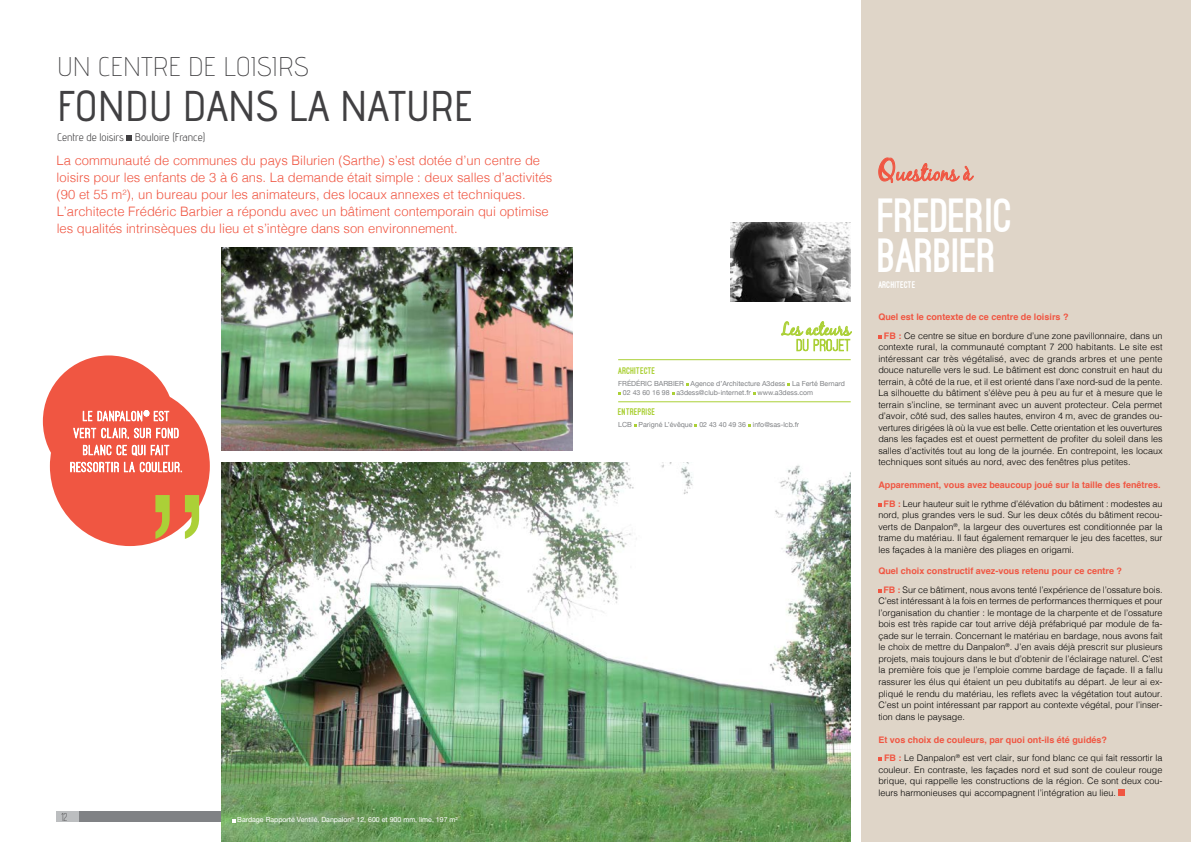
<style>
.page{position:relative;width:1191px;height:842px;background:#fff}
.page>*{position:absolute;margin:0;border:0;box-sizing:border-box;transform-origin:0 0}
.t1{font:900 45.5px/39.8px "Ostrich Sans";color:#fff}
.t2{font:43px "advent Bd 1";color:#414042}
.t3{font:27px "advent Lt 2";color:#414042}
.t4{font:21.4px "Black Jack";color:#f05642}
.t5{font:17px "Black Jack";color:#abd037}
.t6{font:300 13px/17px "Helvetica";color:#f05642}
.t7{font:500 12px "Ostrich Sans";color:#414042}
.t8{font:11px "advent";color:#414042}
.t9{font:800 10px "Ostrich Sans";letter-spacing:.01em;color:#abd037}
.t10{font:800 10px "Ostrich Sans";letter-spacing:.01em;color:#fff}
.t11{font:300 9px/11.5px "Helvetica";color:#000;text-align:justify}
.t12{font:700 9px/18.5px "Helvetica";color:#f05642;text-align:center}
.t13{font:7px/9px "Helvetica Neue";color:#808285}
.t14{font:7px "Helvetica Neue";color:#fff}
.s1{font-size:30px}
.s2{font-weight:700;color:#f05642}
.s3{font-weight:300;color:#000}
</style>
<div class="page">
<div style="left:57px;top:812px;width:538px;height:10px;background:#808285"></div>
<div style="left:57px;top:812px;width:22px;height:10px;background:#bcbec0"></div>
<div style="left:861px;top:0;width:330px;height:842px;background:#dfd5c8"></div>
<img style="left:221px;top:462px;width:629px;height:380px">
<img style="left:221px;top:248px;width:352px;height:202px">
<svg style="left:126px;top:135px;width:6px;height:6px"></svg>
<div style="left:1118px;top:789px;width:7px;height:6px;background:#f05642"></div>
<svg style="left:878px;top:158px;width:95px;height:25px"></svg>
<img style="left:730px;top:222px;width:120px;height:80px">
<svg style="left:781px;top:321px;width:70px;height:30px"></svg>
<hr style="left:618px;top:359px;width:232px;height:1px;background:#abd037">
<hr style="left:618px;top:401px;width:232px;height:1px;background:#abd037">
<div style="left:50px;top:386px;width:160px;height:160px;background:#f05642;border-radius:50%"></div>
<div style="left:43px;top:355px;width:131px;height:132px;background:#f05642;border-radius:50%"></div>
<svg style="left:73px;top:410px;width:106px;height:46px"></svg>
<svg style="left:70px;top:462px;width:112px;height:10px"></svg>
<svg style="left:155px;top:495px;width:44px;height:44px"></svg>
<h3 class="t3" style="left:57px;top:50px;width:253px">UN CENTRE DE LOISIRS</h3>
<h2 class="t2" style="left:57px;top:80px;width:418px">FONDU DANS LA NATURE</h2>
<p class="t8" style="left:57px;top:130px;width:150px">Centre de loisirs Bouloire (France)</p>
<p class="t6" style="left:57px;top:151px;width:497px">La communauté de communes du pays Bilurien (Sarthe) s’est dotée d’un centre de loisirs pour les enfants de 3 à 6 ans. La demande était simple : deux salles d’activités (90 et 55 m<sup>2</sup>), un bureau pour les animateurs, des locaux annexes et techniques.<br>L’architecte Frédéric Barbier a répondu avec un bâtiment contemporain qui optimise les qualités intrinsèques du lieu et s’intègre dans son environnement.</p>
<h3 class="t7" style="left:61px;top:811px;width:8px">12</h3>
<p class="t14" style="left:237px;top:815px;width:222px">Bardage Rapporté Ventilé, Danpalon<sup>®</sup> 12, 600 et 900 mm, lime, 197 m²</p>
<h3 class="t5" style="left:781px;top:319px;width:71px">Les acteurs</h3>
<p class="t9" style="left:618px;top:365px;width:39px">ARCHITECTE</p>
<p class="t13" style="left:623px;top:379px;width:223px;text-indent:-5px">FRÉDÉRIC BARBIER Agence d’Architecture A3dess La Ferté Bernard<br>02 43 60 16 98 a3dess@club-internet.fr www.a3dess.com</p>
<p class="t9" style="left:618px;top:406px;width:39px">ENTREPRISE</p>
<p class="t13" style="left:618px;top:420px;width:182px">LCB Parigné L’évêque 02 43 40 49 36 info@sas-lcb.fr</p>
<h3 class="t4" style="left:878px;top:160px;width:95px"><span class="s1">Q</span>uestions à</h3>
<h1 class="t1" style="left:878px;top:198px;width:135px">FREDERIC<br>BARBIER</h1>
<p class="t10" style="left:878px;top:279px;width:39px">ARCHITECTE</p>
<p class="t11" style="left:884px;top:307px;width:280px;line-height:18.5px;text-indent:-6px"><span class="s2">Quel est le contexte de ce centre de loisirs ?<br>FB :</span> Ce centre se situe en bordure d’une zone pavillonnaire, dans un</p>
<p class="t11" style="left:878px;top:341px;width:286px">contexte rural, la communauté comptant 7 200 habitants. Le site est intéressant car très végétalisé, avec de grands arbres et une pente douce naturelle vers le sud. Le bâtiment est donc construit en haut du terrain, à côté de la rue, et il est orienté dans l’axe nord-sud de la pente.<br>La silhouette du bâtiment s’élève peu à peu au fur et à mesure que le terrain s’incline, se terminant avec un auvent protecteur. Cela permet d’avoir, côté sud, des salles hautes, environ 4 m, avec de grandes ou&shy;vertures dirigées là où la vue est belle. Cette orientation et les ouvertures dans les façades est et ouest permettent de profiter du soleil dans les salles d’activités tout au long de la journée. En contrepoint, les locaux techniques sont situés au nord, avec des fenêtres plus petites.</p>
<p class="t12" style="left:878px;top:476px;width:286px">Apparemment, vous avez beaucoup joué sur la taille des fenêtres.<br>FB : <span class="s3">Leur hauteur suit le rythme d’élévation du bâtiment : modestes au</span></p>
<p class="t11" style="left:878px;top:509px;width:286px">nord, plus grandes vers le sud. Sur les deux côtés du bâtiment recou&shy;verts de Danpalon<sup>®</sup>, la largeur des ouvertures est conditionnée par la trame du matériau. Il faut également remarquer le jeu des facettes, sur les façades à la manière des pliages en origami.</p>
<p class="t11" style="left:883px;top:561px;width:281px;line-height:18.5px;text-indent:-5px"><span class="s2">Quel choix constructif avez-vous retenu pour ce centre ?<br>FB :</span> Sur ce bâtiment, nous avons tenté l’expérience de l’ossature bois.</p>
<p class="t11" style="left:878px;top:595px;width:286px">C’est intéressant à la fois en termes de performances thermiques et pour l’organisation du chantier : le montage de la charpente et de l’ossature bois est très rapide car tout arrive déjà préfabriqué par module de fa&shy;çade sur le terrain. Concernant le matériau en bardage, nous avons fait le choix de mettre du Danpalon<sup>®</sup>. J’en avais déjà prescrit sur plusieurs projets, mais toujours dans le but d’obtenir de l’éclairage naturel. C’est la première fois que je l’emploie comme bardage de façade. Il a fallu rassurer les élus qui étaient un peu dubitatifs au départ. Je leur ai ex&shy;pliqué le rendu du matériau, les reflets avec la végétation tout autour.<br>C’est un point intéressant par rapport au contexte végétal, pour l’inser&shy;tion dans le paysage.</p>
<p class="t11" style="left:884px;top:729px;width:280px;line-height:18.5px;text-indent:-6px"><span class="s2">Et vos choix de couleurs, par quoi ont-ils été guidés?<br>FB :</span> Le Danpalon<sup>®</sup> est vert clair, sur fond blanc ce qui fait ressortir la</p>
<p class="t11" style="left:878px;top:763px;width:286px">couleur. En contraste, les façades nord et sud sont de couleur rouge brique, qui rappelle les constructions de la région. Ce sont deux cou&shy;leurs harmonieuses qui accompagnent l’intégration au lieu.</p>
</div>
